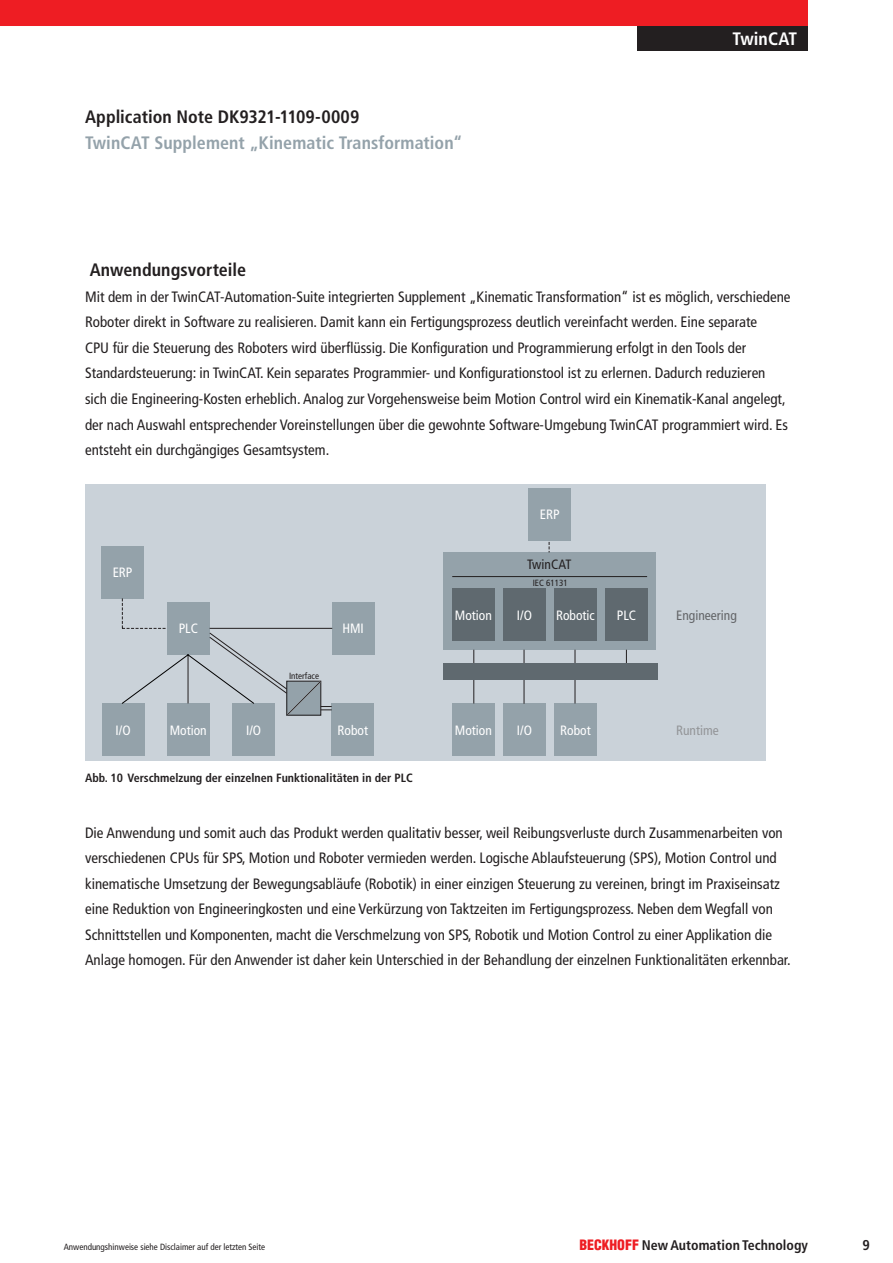
<style>
.page{position:relative;width:893px;height:1263px;background:#fff}
.page>*{position:absolute;margin:0;border:0;box-sizing:border-box;transform-origin:0 0}
.Headline_3{font:700 condensed 18px "Frutiger LT Pro";color:#231f20}
.Headline_3_grey{font:700 condensed 18px "Frutiger LT Pro";letter-spacing:.005em;color:#94a2aa}
.Page_name_right{font:700 condensed 18px "Frutiger LT Pro";letter-spacing:.005em;color:#fff}
.Copy_text_without_in{font:condensed 15px/25.5px "Frutiger LT Pro";color:#231f20}
.t1{font:700 condensed 13.95px "Frutiger LT Pro";letter-spacing:.005em;color:#231f20}
.t2{font:condensed 13.5px "Frutiger LT Pro";color:#fff}
.t3{font:condensed 13.5px "Frutiger LT Pro";color:#636568}
.t4{font:condensed 13.5px "Frutiger LT Pro";color:#231f20}
.t5{font:condensed 13.5px "Frutiger LT Pro";color:#939598}
.t6{font:700 condensed 12px "Frutiger LT Pro";color:#231f20}
.t7{font:condensed 9px "Frutiger LT Pro";color:#231f20}
.s1{font-family:"Helvetica";font-weight:900;color:#ee1d23}
</style>
<div class="page">
<div style="left:638px;top:26px;width:170px;height:25px;background:#231f20"></div>
<div style="left:85px;top:484px;width:680px;height:277px;background:#cad2d9"></div>
<div style="left:101px;top:546px;width:43px;height:52px;background:#94a2aa"></div>
<div style="left:332px;top:602px;width:42px;height:52px;background:#94a2aa"></div>
<div style="left:167px;top:703px;width:43px;height:53px;background:#94a2aa"></div>
<div style="left:102px;top:703px;width:43px;height:53px;background:#94a2aa"></div>
<div style="left:233px;top:703px;width:42px;height:53px;background:#94a2aa"></div>
<div style="left:331px;top:703px;width:43px;height:53px;background:#94a2aa"></div>
<svg style="left:121px;top:598px;width:212px;height:118px"></svg>
<div style="left:444px;top:553px;width:212px;height:97px;background:#94a2aa"></div>
<div style="left:452px;top:588px;width:43px;height:53px;background:#5f696f"></div>
<div style="left:503px;top:588px;width:43px;height:53px;background:#5f696f"></div>
<div style="left:554px;top:588px;width:43px;height:53px;background:#5f696f"></div>
<hr style="left:452px;top:576px;width:195px;height:1px;background:#231f20">
<div style="left:503px;top:703px;width:43px;height:53px;background:#94a2aa"></div>
<div style="left:605px;top:588px;width:43px;height:53px;background:#5f696f"></div>
<div style="left:452px;top:703px;width:43px;height:53px;background:#94a2aa"></div>
<div style="left:554px;top:703px;width:43px;height:53px;background:#94a2aa"></div>
<hr style="left:524px;top:650px;width:1px;height:54px;background:#231f20">
<hr style="left:473px;top:650px;width:1px;height:53px;background:#231f20">
<hr style="left:575px;top:650px;width:1px;height:53px;background:#231f20">
<svg style="left:626px;top:650px;width:1px;height:13px"></svg>
<div style="left:444px;top:663px;width:214px;height:16px;background:#5f696f"></div>
<div style="left:528px;top:488px;width:43px;height:52px;background:#94a2aa"></div>
<div style="left:0;top:0;width:808px;height:26px;background:#ee1d23"></div>
<p class="Headline_3" style="left:85px;top:106px;width:276px">Application Note DK9321-1109-0009</p>
<p class="Headline_3_grey" style="left:85px;top:132px;width:379px">TwinCAT Supplement „Kinematic Transformation“</p>
<p class="Page_name_right" style="left:733px;top:28px;width:66px">TwinCAT</p>
<p class="Headline_3" style="left:90px;top:259px;width:158px">Anwendungsvorteile</p>
<p class="Copy_text_without_in" style="left:85px;top:284px;width:707px">Mit dem in der TwinCAT-Automation-Suite integrierten Supplement „Kinematic Transformation“ ist es möglich, verschiedene Roboter direkt in Software zu realisieren. Damit kann ein Fertigungsprozess deutlich vereinfacht werden. Eine separate<br>CPU für die Steuerung des Roboters wird überflüssig. Die Konfiguration und Programmierung erfolgt in den Tools der Standardsteuerung: in TwinCAT. Kein separates Programmier- und Konfigurationstool ist zu erlernen. Dadurch reduzieren sich die Engineering-Kosten erheblich. Analog zur Vorgehensweise beim Motion Control wird ein Kinematik-Kanal angelegt, der nach Auswahl entsprechender Voreinstellungen über die gewohnte Software-Umgebung TwinCAT programmiert wird. Es entsteht ein durchgängiges Gesamtsystem.</p>
<p class="t2" style="left:113px;top:565px;width:21px">ERP</p>
<p class="t2" style="left:179px;top:621px;width:21px">PLC</p>
<p class="t7" style="left:289px;top:670px;width:32px">Interface</p>
<p class="t2" style="left:342px;top:621px;width:23px">HMI</p>
<p class="t2" style="left:116px;top:722px;width:17px">I/O</p>
<p class="t2" style="left:246px;top:722px;width:17px">I/O</p>
<p class="t2" style="left:337px;top:722px;width:32px">Robot</p>
<p class="t2" style="left:170px;top:722px;width:39px">Motion</p>
<p class="t6" style="left:85px;top:771px;width:329px">Abb. 10 Verschmelzung der einzelnen Funktionalitäten in der PLC</p>
<p class="t2" style="left:540px;top:507px;width:21px">ERP</p>
<p class="t4" style="left:527px;top:557px;width:46px">TwinCAT</p>
<p class="t7" style="left:533px;top:577px;width:36px">IEC 61131</p>
<p class="t2" style="left:455px;top:607px;width:39px">Motion</p>
<p class="t2" style="left:517px;top:607px;width:17px">I/O</p>
<p class="t2" style="left:556px;top:607px;width:40px">Robotic</p>
<p class="t2" style="left:617px;top:607px;width:21px">PLC</p>
<p class="t3" style="left:676px;top:607px;width:62px">Engineering</p>
<p class="t2" style="left:455px;top:722px;width:39px">Motion</p>
<p class="t2" style="left:560px;top:722px;width:32px">Robot</p>
<p class="t5" style="left:676px;top:722px;width:44px">Runtime</p>
<p class="t2" style="left:517px;top:722px;width:17px">I/O</p>
<p class="Copy_text_without_in" style="left:85px;top:820px;width:707px">Die Anwendung und somit auch das Produkt werden qualitativ besser, weil Reibungsverluste durch Zusammenarbeiten von verschiedenen CPUs für SPS, Motion und Roboter vermieden werden. Logische Ablaufsteuerung (SPS), Motion Control und kinematische Umsetzung der Bewegungsabläufe (Robotik) in einer einzigen Steuerung zu vereinen, bringt im Praxiseinsatz eine Reduktion von Engineeringkosten und eine Verkürzung von Taktzeiten im Fertigungsprozess. Neben dem Wegfall von Schnittstellen und Komponenten, macht die Verschmelzung von SPS, Robotik und Motion Control zu einer Applikation die Anlage homogen. Für den Anwender ist daher kein Unterschied in der Behandlung der einzelnen Funktionalitäten erkennbar.</p>
<p class="t7" style="left:64px;top:1242px;width:203px">Anwendungshinweise siehe Disclaimer auf der letzten Seite</p>
<p class="t1" style="left:579px;top:1237px;width:230px"><span class="s1">BECKHOFF</span> New Automation Technology</p>
</div>
